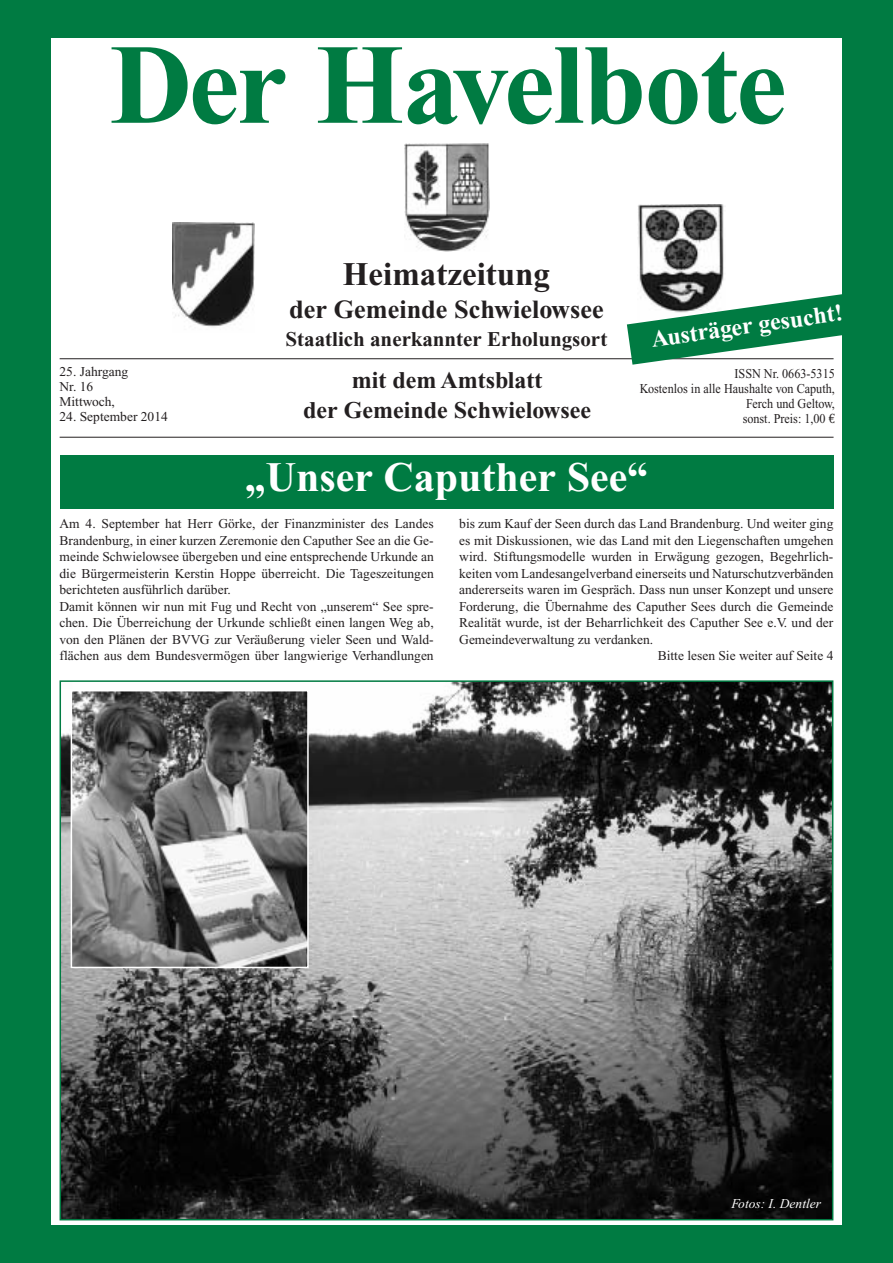
<style>
.page{position:relative;width:893px;height:1263px;background:#007b42}
.page>*{position:absolute;margin:0;border:0;box-sizing:border-box;transform-origin:0 0}
.t1{font:700 114px "Times New Roman";letter-spacing:-.015em;color:#007b42}
.t2{font:700 42px "Times New Roman";color:#fff}
.t3{font:700 33px "Times New Roman";color:#231f20}
.t4{font:700 26.25px "Times New Roman";color:#231f20}
.t5{font:700 24px/30px "Times New Roman";color:#231f20;text-align:center}
.t6{font:700 24px "Times New Roman";color:#fff}
.t7{font:700 21px "Times New Roman";color:#231f20}
.t8{font:13.5px/16.5px "Times New Roman";color:#231f20}
.t9{font:13.5px/15px "Times New Roman";color:#231f20;text-align:right;scale:.9 1}
.t10{font:italic 13.5px "Times New Roman";color:#fff}
.s1{font-family:"Euro Serif"}
</style>
<div class="page">
<div style="left:51px;top:38px;width:791px;height:1187px;background:#fff"></div>
<hr style="left:60px;top:358px;width:773px;height:1px;background:#231f20">
<hr style="left:60px;top:437px;width:773px;height:1px;background:#231f20">
<img style="left:63px;top:683px;width:767px;height:534px">
<div style="left:60px;top:455px;width:773px;height:53px;background:#007b42"></div>
<img style="left:74px;top:693px;width:232px;height:272px">
<div style="left:71px;top:690px;width:238px;height:278px;border:2px solid #fff"></div>
<img style="left:405px;top:143px;width:85px;height:108px">
<img style="left:172px;top:222px;width:83px;height:105px">
<img style="left:638px;top:204px;width:86px;height:87px">
<svg style="left:627px;top:291px;width:215px;height:74px"></svg>
<h1 class="t1" style="left:109px;top:47px;width:679px">Der Havelbote</h1>
<p class="t8" style="left:60px;top:365px;width:70px;line-height:15px">25. Jahrgang<br>Nr. 16<br>Mittwoch,</p>
<p class="t8" style="left:60px;top:410px;width:110px">24. September 2014</p>
<h3 class="t3" style="left:343px;top:263px;width:209px">Heimatzeitung</h3>
<h3 class="t4" style="left:289px;top:301px;width:316px">der Gemeinde Schwielowsee</h3>
<h3 class="t7" style="left:286px;top:332px;width:323px">Staatlich anerkannter Erholungsort</h3>
<h3 class="t5" style="left:303px;top:367px;width:290px">mit dem Amtsblatt<br>der Gemeinde Schwielowsee</h3>
<h3 class="t6" style="left:650px;top:331px;width:195px;rotate:-8deg">Austräger gesucht!</h3>
<p class="t9" style="left:640px;top:367px;width:218px">ISSN Nr. 0663-5315<br>Kostenlos in alle Haushalte von Caputh,<br>Ferch und Geltow,<br>sonst. Preis: 1,00 <span class="s1">€</span></p>
<h2 class="t2" style="left:245px;top:464px;width:405px">„Unser Caputher See“</h2>
<p class="t8" style="left:60px;top:517px;width:376px">Am 4. September hat Herr Görke, der Finanzminister des Landes Brandenburg, in einer kurzen Zeremonie den Caputher See an die Ge&shy;meinde Schwielowsee übergeben und eine entsprechende Urkunde an die Bürgermeisterin Kerstin Hoppe überreicht. Die Tageszeitungen berichteten ausführlich darüber.<br>Damit können wir nun mit Fug und Recht von „unserem“ See spre&shy;chen. Die Überreichung der Urkunde schließt einen langen Weg ab, von den Plänen der BVVG zur Veräußerung vieler Seen und Wald&shy;flächen aus dem Bundesvermögen über langwierige Verhandlungen</p>
<p class="t8" style="left:459px;top:517px;width:376px">bis zum Kauf der Seen durch das Land Brandenburg. Und weiter ging</p>
<p class="t8" style="left:459px;top:533px;width:376px">es mit Diskussionen, wie das Land mit den Liegenschaften umgehen</p>
<p class="t8" style="left:459px;top:550px;width:376px">wird. Stiftungsmodelle wurden in Erwägung gezogen, Begehrlich-</p>
<p class="t8" style="left:459px;top:566px;width:376px">keiten vom Landesangelverband einerseits und Naturschutzverbänden</p>
<p class="t8" style="left:459px;top:583px;width:376px">andererseits waren im Gespräch. Dass nun unser Konzept und unsere</p>
<p class="t8" style="left:459px;top:599px;width:376px">Forderung, die Übernahme des Caputher Sees durch die Gemeinde</p>
<p class="t8" style="left:459px;top:616px;width:376px">Realität wurde, ist der Beharrlichkeit des Caputher See e.V. und der</p>
<p class="t8" style="left:459px;top:632px;width:196px">Gemeindeverwaltung zu verdanken.</p>
<p class="t8" style="left:658px;top:649px;width:177px">Bitte lesen Sie weiter auf Seite 4</p>
<p class="t10" style="left:731px;top:1199px;width:91px">Fotos: I. Dentler</p>
</div>
